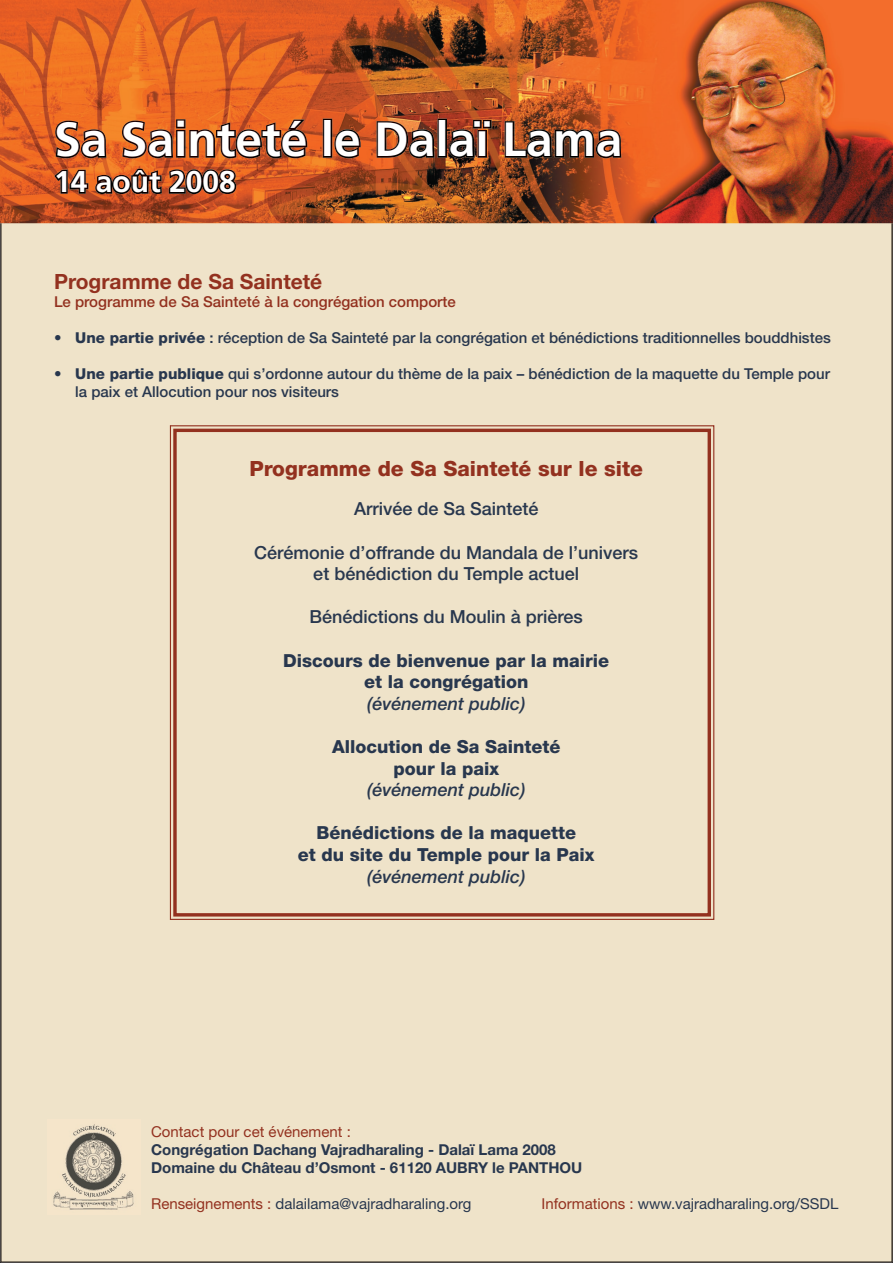
<style>
.page{position:relative;width:893px;height:1263px;background:#fff}
.page>*{position:absolute;margin:0;border:0;box-sizing:border-box;transform-origin:0 0}
.t1{font:700 48px "Frutiger";color:#fff}
.t2{font:700 30px "Frutiger";color:#fff}
.t3{font:800 21px "Helvetica Neue";color:#93311f}
.t4{font:700 21px "Helvetica Neue";color:#93311f}
.t5{font:800 18px/21.6px "Helvetica Neue";color:#28374e;text-align:center}
.t6{font:500 18px/21.6px "Helvetica Neue";color:#28374e;text-align:center}
.t7{font:italic 500 18px "Helvetica Neue";color:#28374e}
.t8{font:500 15px/18px "Helvetica Neue";color:#28374e}
.t9{font:700 15px/18px "Helvetica Neue";color:#28374e}
.t10{font:15px "Helvetica Neue";color:#28374e}
.t11{font:500 15px "Helvetica Neue";color:#93311f}
.t12{font:15px "Helvetica Neue";color:#93311f}
.s1{font-weight:800}
.s2{color:#93311f}
</style>
<div class="page">
<div style="left:1px;top:223px;width:891px;height:1039px;background:#efe3c9"></div>
<img style="left:0;top:0;width:893px;height:223px">
<img style="left:55px;top:119px;width:436px;height:39px">
<img style="left:131px;top:169px;width:105px;height:25px">
<img style="left:48px;top:1120px;width:93px;height:94px">
<svg style="left:170px;top:425px;width:544px;height:495px;background:#cda28b"></svg>
<div style="left:173px;top:429px;width:538px;height:487px;background:#efe3c9"></div>
<h1 class="t1" style="left:54px;top:111px;width:570px">Sa Sainteté le Dalaï Lama</h1>
<h2 class="t2" style="left:54px;top:164px;width:183px">14 août 2008</h2>
<h3 class="t4" style="left:54px;top:268px;width:270px">Programme de Sa Sainteté</h3>
<p class="t11" style="left:54px;top:292px;width:403px">Le programme de Sa Sainteté à la congrégation comporte</p>
<p class="t8" style="left:54px;top:328px;width:778px">• <span class="s1">Une partie privée</span> : réception de Sa Sainteté par la congrégation et bénédictions traditionnelles bouddhistes</p>
<p class="t8" style="left:75px;top:364px;width:756px;text-indent:-21px">• <span class="s1">Une partie publique</span> qui s’ordonne autour du thème de la paix – bénédiction de la maquette du Temple pour la paix et Allocution pour nos visiteurs</p>
<h3 class="t3" style="left:249px;top:456px;width:395px">Programme de Sa Sainteté sur le site</h3>
<p class="t6" style="left:354px;top:498px;width:186px">Arrivée de Sa Sainteté</p>
<p class="t6" style="left:254px;top:541px;width:386px">Cérémonie d’offrande du Mandala de l’univers et bénédiction du Temple actuel</p>
<p class="t6" style="left:309px;top:606px;width:275px">Bénédictions du Moulin à prières</p>
<p class="t5" style="left:283px;top:649px;width:328px">Discours de bienvenue par la mairie et la congrégation</p>
<p class="t7" style="left:367px;top:693px;width:160px">(événement public)</p>
<p class="t5" style="left:332px;top:736px;width:230px">Allocution de Sa Sainteté pour la paix</p>
<p class="t7" style="left:367px;top:779px;width:160px">(événement public)</p>
<p class="t5" style="left:298px;top:822px;width:298px">Bénédictions de la maquette<br>et du site du Temple pour la Paix</p>
<p class="t7" style="left:367px;top:866px;width:160px">(événement public)</p>
<p class="t12" style="left:151px;top:1123px;width:201px">Contact pour cet événement :</p>
<p class="t9" style="left:151px;top:1140px;width:433px">Congrégation Dachang Vajradharaling - Dalaï Lama 2008<br>Domaine du Château d’Osmont - 61120 AUBRY le PANTHOU</p>
<p class="t10" style="left:151px;top:1195px;width:322px"><span class="s2">Renseignements :</span> dalailama@vajradharaling.org</p>
<p class="t10" style="left:542px;top:1195px;width:298px"><span class="s2">Informations :</span> www.vajradharaling.org/SSDL</p>
</div>
